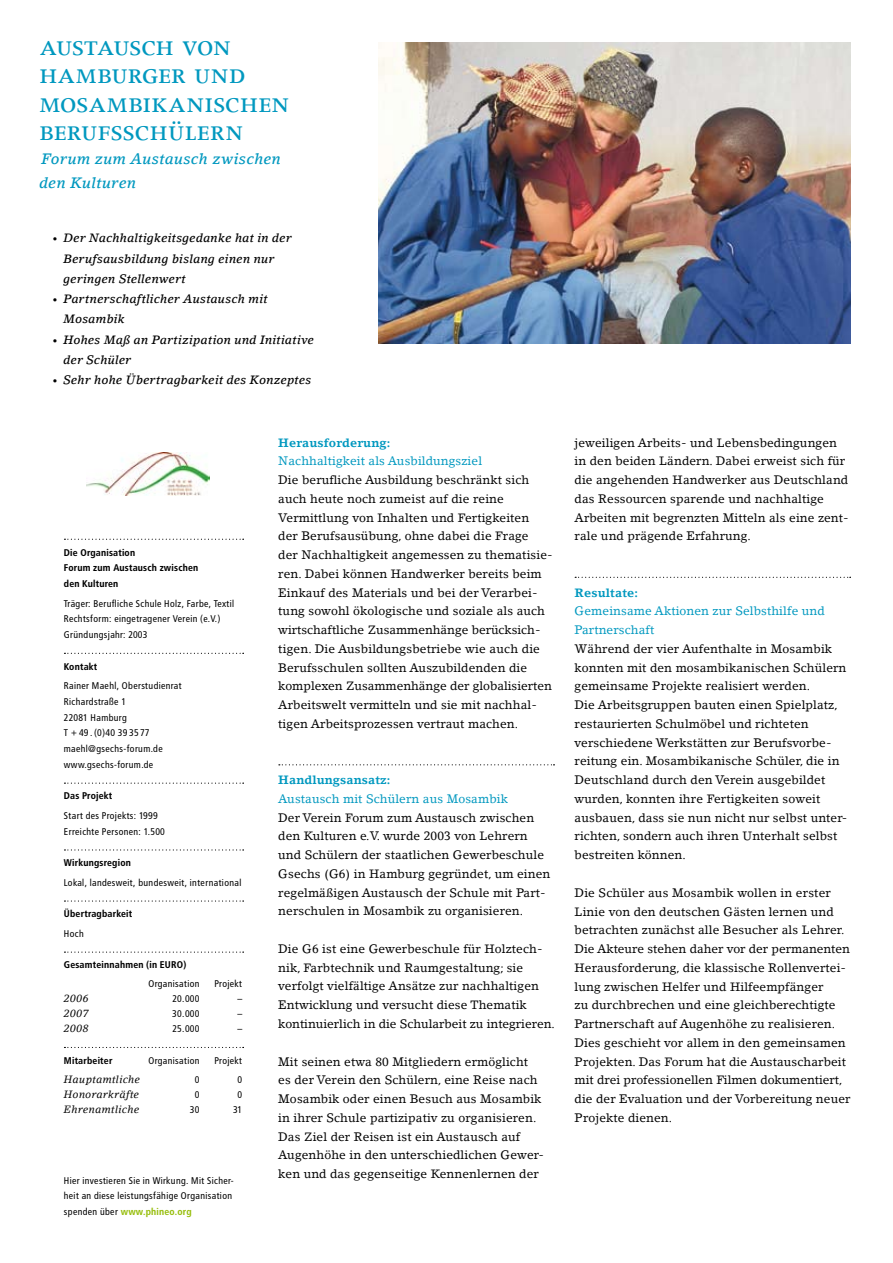
<style>
.page{position:relative;width:893px;height:1263px;background:#fff}
.page>*{position:absolute;margin:0;border:0;box-sizing:border-box;transform-origin:0 0}
.t1{font:30px/28.5px "Apollo MT SC";letter-spacing:.015em;color:#0098bf}
.t2{font:italic 500 15px/24px "Lino Letter LT";letter-spacing:.015em;color:#0098bf}
.t3{font:12px/18.8px "Lino Letter LT";letter-spacing:.01em;color:#000}
.t4{font:italic 500 12px/20.2px "Lino Letter LT";letter-spacing:.015em;color:#000}
.t5{font:12px/18.8px "Lino Letter LT";letter-spacing:.01em;color:#0098bf}
.t6{font:700 12px "Lino Letter LT";letter-spacing:.01em;color:#0098bf}
.t7{font:italic 10.5px "Lino Letter LT";letter-spacing:.03em;color:#000}
.t8{font:9.75px/15.8px "Transit Print OT";color:#000}
.t9{font:9.75px/15.8px "Transit Print OT Bld";color:#000}
.t10{font:9.75px "Transit Print OT Bld";color:#97be0d}
.s1{font-weight:400;font-style:normal;font-size:9px}
.s2{font-family:"Transit Print OT";color:#000}
</style>
<div class="page">
<svg style="left:279px;top:764px;width:275px;height:1px"></svg>
<svg style="left:575px;top:577px;width:276px;height:1px"></svg>
<img style="left:87px;top:452px;width:122px;height:43px">
<svg style="left:64px;top:539px;width:180px;height:1px"></svg>
<svg style="left:64px;top:653px;width:180px;height:1px"></svg>
<svg style="left:64px;top:782px;width:180px;height:2px"></svg>
<svg style="left:64px;top:849px;width:180px;height:1px"></svg>
<svg style="left:64px;top:900px;width:180px;height:2px"></svg>
<svg style="left:64px;top:951px;width:180px;height:2px"></svg>
<svg style="left:64px;top:1047px;width:180px;height:1px"></svg>
<img style="left:378px;top:43px;width:473px;height:300px">
<h1 class="t1" style="left:39px;top:33px;width:251px">austausch von hamburger und mosambikanischen berufsschülern</h1>
<p class="t2" style="left:39px;top:147px;width:243px">Forum zum Austausch zwischen den Kulturen</p>
<p class="t4" style="left:64px;top:228px;width:230px;text-indent:-11px"><span class="s1">•</span> Der Nachhaltigkeitsgedanke hat in der<br>Berufsausbildung bislang einen nur geringen Stellenwert</p>
<p class="t4" style="left:64px;top:289px;width:206px;text-indent:-11px"><span class="s1">•</span> Partnerschaftlicher Austausch mit<br>Mosambik</p>
<p class="t4" style="left:64px;top:329px;width:252px;text-indent:-11px"><span class="s1">•</span> Hohes Maß an Partizipation und Initiative der Schüler</p>
<p class="t4" style="left:53px;top:370px;width:260px"><span class="s1">•</span> Sehr hohe Übertragbarkeit des Konzeptes</p>
<p class="t9" style="left:64px;top:544px;width:136px">Die Organisation<br>Forum zum Austausch zwischen den Kulturen</p>
<p class="t8" style="left:64px;top:595px;width:172px">Träger: Berufliche Schule Holz, Farbe, Textil<br>Rechtsform: eingetragener Verein (e.V.)<br>Gründungsjahr: 2003</p>
<p class="t9" style="left:64px;top:658px;width:35px">Kontakt</p>
<p class="t8" style="left:64px;top:678px;width:120px">Rainer Maehl, Oberstudienrat<br>Richardstraße 1<br>22081 Hamburg<br>T +49.(0)40 393577 maehl@gsechs-forum.de www.gsechs-forum.de</p>
<p class="t9" style="left:64px;top:788px;width:50px">Das Projekt</p>
<p class="t8" style="left:64px;top:808px;width:103px">Start des Projekts: 1999<br>Erreichte Personen: 1.500</p>
<p class="t9" style="left:64px;top:855px;width:69px">Wirkungsregion</p>
<p class="t8" style="left:64px;top:875px;width:179px">Lokal, landesweit, bundesweit, international</p>
<p class="t9" style="left:64px;top:906px;width:70px">Übertragbarkeit</p>
<p class="t8" style="left:64px;top:926px;width:22px">Hoch</p>
<p class="t9" style="left:64px;top:957px;width:124px">Gesamteinnahmen (in EURO)</p>
<p class="t8" style="left:148px;top:976px;width:53px">Organisation</p>
<p class="t8" style="left:214px;top:976px;width:30px">Projekt</p>
<p class="t7" style="left:64px;top:992px;width:26px">2006</p>
<p class="t8" style="left:173px;top:991px;width:29px">20.000</p>
<p class="t8" style="left:238px;top:991px;width:6px">–</p>
<p class="t7" style="left:64px;top:1007px;width:26px">2007</p>
<p class="t8" style="left:172px;top:1006px;width:29px">30.000</p>
<p class="t8" style="left:238px;top:1006px;width:6px">–</p>
<p class="t7" style="left:64px;top:1022px;width:26px">2008</p>
<p class="t8" style="left:172px;top:1021px;width:29px">25.000</p>
<p class="t8" style="left:238px;top:1021px;width:6px">–</p>
<p class="t9" style="left:64px;top:1052px;width:50px">Mitarbeiter</p>
<p class="t8" style="left:148px;top:1052px;width:53px">Organisation</p>
<p class="t8" style="left:214px;top:1052px;width:30px">Projekt</p>
<p class="t7" style="left:64px;top:1072px;width:78px">Hauptamtliche</p>
<p class="t8" style="left:195px;top:1071px;width:7px">0</p>
<p class="t8" style="left:237px;top:1071px;width:7px">0</p>
<p class="t7" style="left:64px;top:1087px;width:77px">Honorarkräfte</p>
<p class="t8" style="left:195px;top:1086px;width:7px">0</p>
<p class="t8" style="left:237px;top:1086px;width:7px">0</p>
<p class="t7" style="left:64px;top:1102px;width:77px">Ehrenamtliche</p>
<p class="t8" style="left:190px;top:1101px;width:12px">30</p>
<p class="t8" style="left:233px;top:1101px;width:11px">31</p>
<p class="t8" style="left:64px;top:1172px;width:172px">Hier investieren Sie in Wirkung. Mit Sicher&shy;heit an diese leistungsfähige Organisation</p>
<p class="t10" style="left:64px;top:1206px;width:129px"><span class="s2">spenden über</span> www.phineo.org</p>
<p class="t6" style="left:278px;top:435px;width:114px">Herausforderung:</p>
<p class="t5" style="left:278px;top:452px;width:205px">Nachhaltigkeit als Ausbildungsziel</p>
<p class="t3" style="left:278px;top:470px;width:276px">Die berufliche Ausbildung beschränkt sich auch heute noch zumeist auf die reine Vermittlung von Inhalten und Fertigkeiten<br>der Berufsausübung, ohne dabei die Frage<br>der Nachhaltigkeit angemessen zu thematisie&shy;ren. Dabei können Handwerker bereits beim Einkauf des Materials und bei der Verarbei&shy;tung sowohl ökologische und soziale als auch wirtschaftliche Zusammenhänge berücksich&shy;tigen. Die Ausbildungsbetriebe wie auch die Berufsschulen sollten Auszubildenden die komplexen Zusammenhänge der globalisierten Arbeitswelt vermitteln und sie mit nachhal&shy;tigen Arbeitsprozessen vertraut machen.</p>
<p class="t6" style="left:278px;top:773px;width:114px">Handlungsansatz:</p>
<p class="t5" style="left:278px;top:789px;width:231px">Austausch mit Schülern aus Mosambik</p>
<p class="t3" style="left:278px;top:808px;width:273px">Der Verein Forum zum Austausch zwischen den Kulturen e.V. wurde 2003 von Lehrern und Schülern der staatlichen Gewerbeschule Gsechs (G6) in Hamburg gegründet, um einen regelmäßigen Austausch der Schule mit Part&shy;nerschulen in Mosambik zu organisieren.</p>
<p class="t3" style="left:278px;top:939px;width:278px">Die G6 ist eine Gewerbeschule für Holztech&shy;nik, Farbtechnik und Raumgestaltung; sie verfolgt vielfältige Ansätze zur nachhaltigen Entwicklung und versucht diese Thematik kontinuierlich in die Schularbeit zu integrieren.</p>
<p class="t3" style="left:278px;top:1052px;width:267px">Mit seinen etwa 80 Mitgliedern ermöglicht<br>es der Verein den Schülern, eine Reise nach Mosambik oder einen Besuch aus Mosambik in ihrer Schule partizipativ zu organisieren.<br>Das Ziel der Reisen ist ein Austausch auf Augenhöhe in den unterschiedlichen Gewer&shy;ken und das gegenseitige Kennenlernen der</p>
<p class="t3" style="left:575px;top:433px;width:276px">jeweiligen Arbeits- und Lebensbedingungen in den beiden Ländern. Dabei erweist sich für die angehenden Handwerker aus Deutschland das Ressourcen sparende und nachhaltige Arbeiten mit begrenzten Mitteln als eine zent&shy;rale und prägende Erfahrung.</p>
<p class="t6" style="left:575px;top:585px;width:65px">Resultate:</p>
<p class="t5" style="left:575px;top:602px;width:252px">Gemeinsame Aktionen zur Selbsthilfe und<br>Partnerschaft</p>
<p class="t3" style="left:575px;top:639px;width:274px">Während der vier Aufenthalte in Mosambik konnten mit den mosambikanischen Schülern gemeinsame Projekte realisiert werden.<br>Die Arbeitsgruppen bauten einen Spielplatz, restaurierten Schulmöbel und richteten verschiedene Werkstätten zur Berufsvorbe&shy;reitung ein. Mosambikanische Schüler, die in Deutschland durch den Verein ausgebildet wurden, konnten ihre Fertigkeiten soweit ausbauen, dass sie nun nicht nur selbst unter&shy;richten, sondern auch ihren Unterhalt selbst bestreiten können.</p>
<p class="t3" style="left:575px;top:883px;width:277px">Die Schüler aus Mosambik wollen in erster Linie von den deutschen Gästen lernen und betrachten zunächst alle Besucher als Lehrer.<br>Die Akteure stehen daher vor der permanenten Herausforderung, die klassische Rollenvertei&shy;lung zwischen Helfer und Hilfeempfänger<br>zu durchbrechen und eine gleichberechtigte Partnerschaft auf Augenhöhe zu realisieren.<br>Dies geschieht vor allem in den gemeinsamen Projekten. Das Forum hat die Austauscharbeit mit drei professionellen Filmen dokumentiert, die der Evaluation und der Vorbereitung neuer Projekte dienen.</p>
</div>
